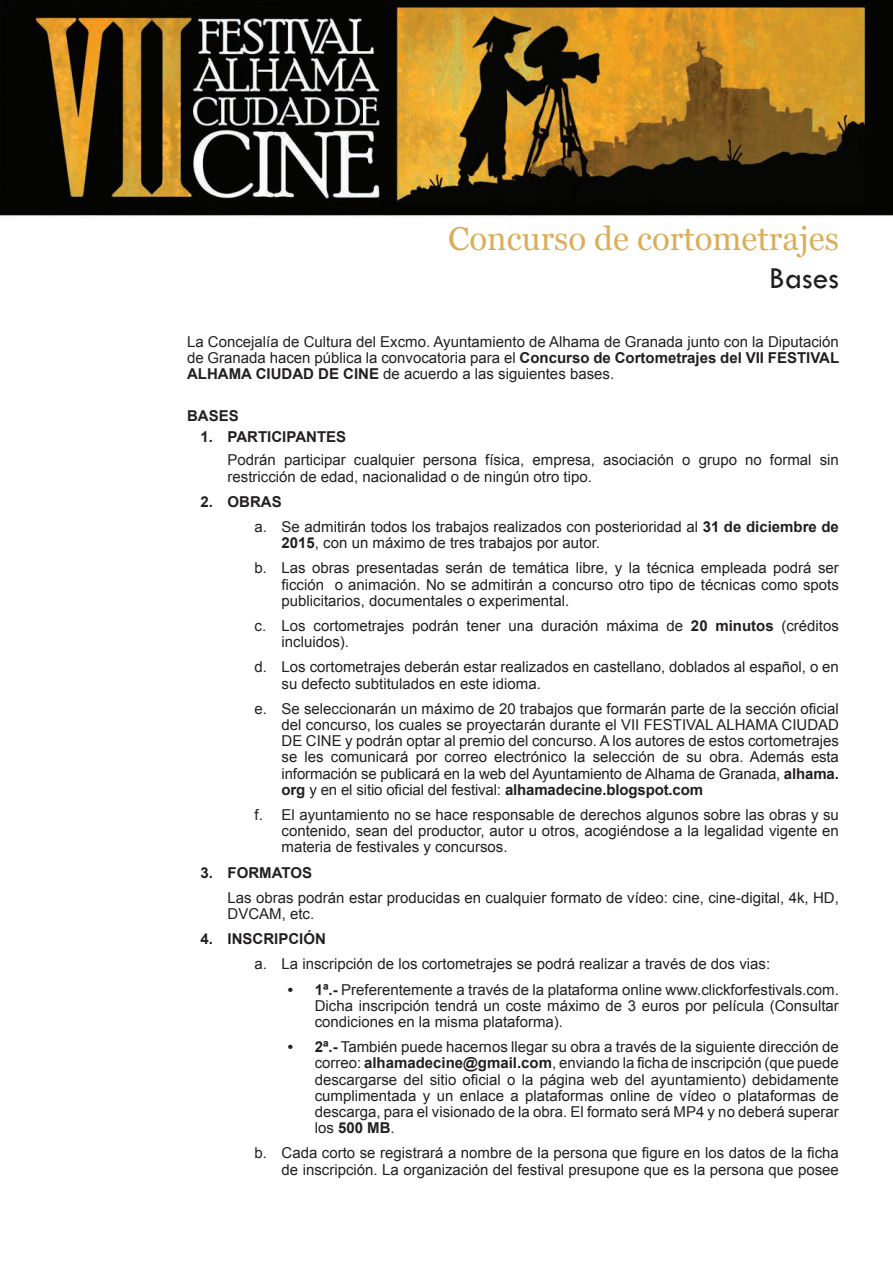
<style>
.page{position:relative;width:893px;height:1263px;background:#fff}
.page>*{position:absolute;margin:0;border:0;box-sizing:border-box;transform-origin:0 0}
.t1{font:33px "Vani";color:#daae59}
.t2{font:31.5px "Tw Cen";color:#231f20}
.t3{font:15px/16.2px "Arial";color:#231f20}
.t4{font:700 15px "Arial";color:#231f20}
.s1{font-weight:700}
</style>
<div class="page">
<img style="left:0;top:0;width:893px;height:218px">
<h1 class="t1" style="left:448px;top:220px;width:392px">Concurso de cortometrajes</h1>
<h2 class="t2" style="left:769px;top:259px;width:71px">Bases</h2>
<p class="t3" style="left:187px;top:334px;width:654px;text-align:justify">La Concejalía de Cultura del Excmo. Ayuntamiento de Alhama de Granada junto con la Diputación de Granada hacen pública la convocatoria para el <span class="s1">Concurso de Cortometrajes del VII FESTIVAL ALHAMA CIUDAD DE CINE</span> de acuerdo a las siguientes bases.</p>
<p class="t4" style="left:187px;top:406px;width:53px">BASES</p>
<p class="t4" style="left:201px;top:426px;width:147px">1. PARTICIPANTES</p>
<p class="t3" style="left:227px;top:452px;width:613px">Podrán participar cualquier persona física, empresa, asociación o grupo no formal sin restricción de edad, nacionalidad o de ningún otro tipo.</p>
<p class="t3" style="left:255px;top:489px;width:586px;line-height:25.2px;text-indent:-54px"><span class="s1">2. OBRAS<br></span>a. Se admitirán todos los trabajos realizados con posterioridad al <span class="s1">31 de diciembre de</span></p>
<p class="t3" style="left:255px;top:530px;width:586px;line-height:25.2px;text-indent:27px"><span class="s1">2015</span>, con un máximo de tres trabajos por autor.<br>b. Las obras presentadas serán de temática libre, y la técnica empleada podrá ser</p>
<p class="t3" style="left:282px;top:576px;width:559px">ficción o animación. No se admitirán a concurso otro tipo de técnicas como spots publicitarios, documentales o experimental.</p>
<p class="t3" style="left:282px;top:618px;width:559px;text-indent:-27px">c. Los cortometrajes podrán tener una duración máxima de <span class="s1">20 minutos</span> (créditos incluidos).</p>
<p class="t3" style="left:282px;top:659px;width:559px;text-indent:-27px">d. Los cortometrajes deberán estar realizados en castellano, doblados al español, o en su defecto subtitulados en este idioma.</p>
<p class="t3" style="left:282px;top:701px;width:559px;text-align:justify;text-indent:-27px">e. Se seleccionarán un máximo de 20 trabajos que formarán parte de la sección oficial del concurso, los cuales se proyectarán durante el VII FESTIVAL ALHAMA CIUDAD DE CINE y podrán optar al premio del concurso. A los autores de estos cortometrajes se les comunicará por correo electrónico la selección de su obra. Además esta información se publicará en la web del Ayuntamiento de Alhama de Granada, <span class="s1">alhama. org</span> y en el sitio oficial del festival: <span class="s1">alhamadecine.blogspot.com</span></p>
<p class="t3" style="left:282px;top:807px;width:559px;text-align:justify;text-indent:-27px">f. El ayuntamiento no se hace responsable de derechos algunos sobre las obras y su contenido, sean del productor, autor u otros, acogiéndose a la legalidad vigente en materia de festivales y concursos.</p>
<p class="t4" style="left:201px;top:862px;width:113px">3. FORMATOS</p>
<p class="t3" style="left:227px;top:890px;width:613px">Las obras podrán estar producidas en cualquier formato de vídeo: cine, cine-digital, 4k, HD,<br>DVCAM, etc.</p>
<p class="t4" style="left:201px;top:929px;width:127px">4. INSCRIPCIÓN</p>
<p class="t3" style="left:255px;top:956px;width:517px">a. La inscripción de los cortometrajes se podrá realizar a través de dos vias:</p>
<p class="t3" style="left:315px;top:981px;width:526px;text-align:justify;text-indent:-27px"><span class="s1">• 1ª.-</span> Preferentemente a través de la plataforma online www.clickforfestivals.com.<br>Dicha inscripción tendrá un coste máximo de 3 euros por película (Consultar condiciones en la misma plataforma).</p>
<p class="t3" style="left:315px;top:1039px;width:526px;text-align:justify;text-indent:-27px"><span class="s1">• 2ª.-</span> También puede hacernos llegar su obra a través de la siguiente dirección de correo: <span class="s1">alhamadecine@gmail.com</span>, enviando la ficha de inscripción (que puede descargarse del sitio oficial o la página web del ayuntamiento) debidamente cumplimentada y un enlace a plataformas online de vídeo o plataformas de descarga, para el visionado de la obra. El formato será MP4 y no deberá superar los <span class="s1">500 MB</span>.</p>
<p class="t3" style="left:255px;top:1145px;width:586px;text-align:right">b. Cada corto se registrará a nombre de la persona que figure en los datos de la ficha de inscripción. La organización del festival presupone que es la persona que posee</p>
</div>
